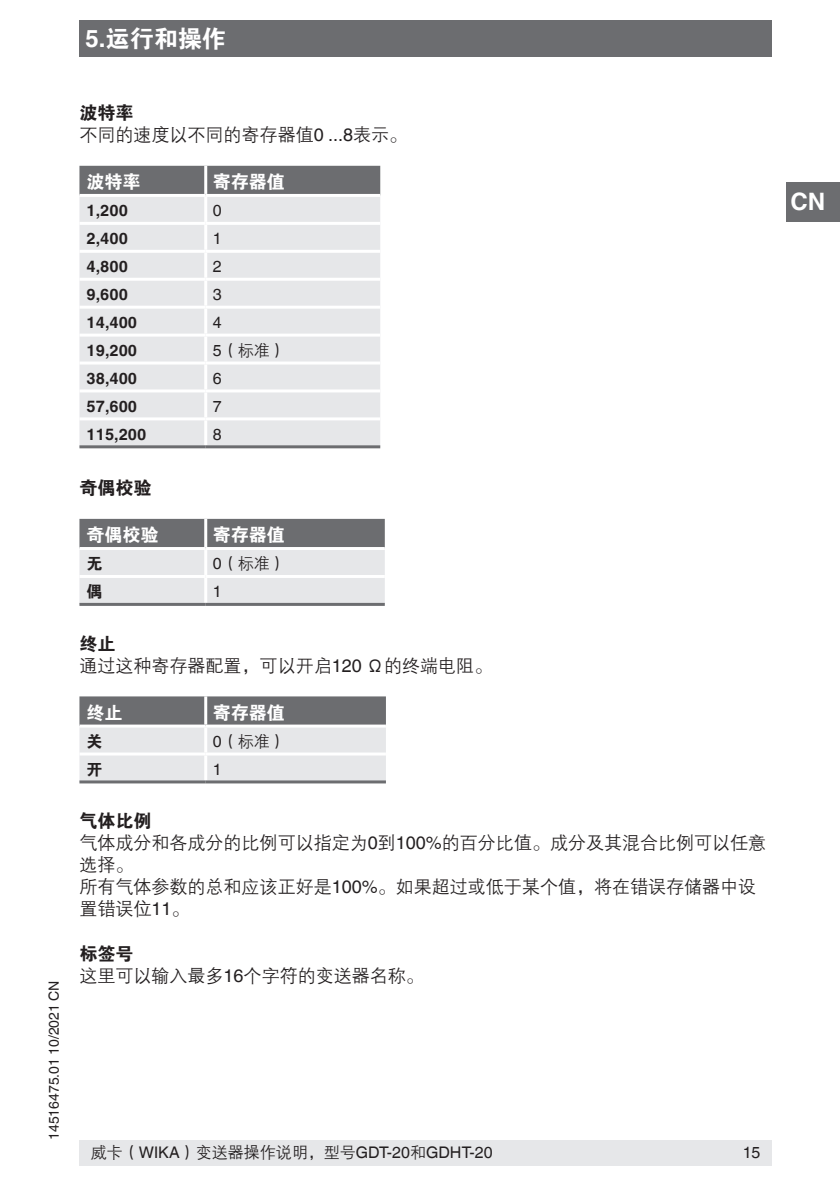
<style>
.page{position:relative;width:840px;height:1191px;background:#fff}
.page>*{position:absolute;margin:0;border:0;box-sizing:border-box;transform-origin:0 0}
.t1{font:24px "FZDHTJW GB1 0";color:#fff}
.t2{font:700 24px "Helvetica World";color:#fff}
.t3{font:18px/22px "FZZDXJW GB1 0";color:#231f20}
.t4{font:18px "FZDHTJW GB1 0";color:#fff}
.t5{font:18px "FZDHTJW GB1 0";color:#231f20}
.t6{font:700 16px "Helvetica World";color:#231f20}
.t7{font:16px "Helvetica World";color:#231f20}
.t8{font:16px "FZZDXJW GB1 0";color:#231f20}
.t9{font:16px "FZDHTJW GB1 0";color:#231f20}
.t10{font:14px "Helvetica World";color:#231f20}
.s1{font-family:"Helvetica World";font-weight:700}
.s2{font-family:"Helvetica World"}
.s3{font-family:"FZZDXJW GB1 0"}
</style>
<div class="page">
<div style="left:79px;top:1140px;width:692px;height:25px;background:#e6e7e9"></div>
<div style="left:79px;top:20px;width:692px;height:37px;background:#6c6d70"></div>
<div style="left:785px;top:182px;width:54px;height:39px;background:#6c6d70"></div>
<div style="left:79px;top:166px;width:301px;height:28px;background:#6c6d70"></div>
<div style="left:79px;top:197px;width:301px;height:248px;background:#e6e7e9"></div>
<hr style="left:204px;top:166px;width:3px;height:28px;background:#fff">
<hr style="left:204px;top:197px;width:3px;height:25px;background:#fff">
<hr style="left:79px;top:222px;width:127px;height:3px;background:#fff">
<hr style="left:206px;top:222px;width:174px;height:3px;background:#fff">
<hr style="left:204px;top:225px;width:3px;height:25px;background:#fff">
<hr style="left:79px;top:250px;width:127px;height:3px;background:#fff">
<hr style="left:206px;top:250px;width:174px;height:3px;background:#fff">
<hr style="left:204px;top:253px;width:3px;height:25px;background:#fff">
<hr style="left:79px;top:278px;width:127px;height:3px;background:#fff">
<hr style="left:206px;top:278px;width:174px;height:3px;background:#fff">
<hr style="left:204px;top:281px;width:3px;height:25px;background:#fff">
<hr style="left:79px;top:306px;width:127px;height:3px;background:#fff">
<hr style="left:206px;top:306px;width:174px;height:3px;background:#fff">
<hr style="left:204px;top:309px;width:3px;height:24px;background:#fff">
<hr style="left:79px;top:333px;width:127px;height:3px;background:#fff">
<hr style="left:206px;top:333px;width:174px;height:3px;background:#fff">
<hr style="left:204px;top:336px;width:3px;height:25px;background:#fff">
<hr style="left:79px;top:361px;width:127px;height:3px;background:#fff">
<hr style="left:206px;top:361px;width:174px;height:3px;background:#fff">
<hr style="left:204px;top:364px;width:3px;height:25px;background:#fff">
<hr style="left:79px;top:389px;width:127px;height:3px;background:#fff">
<hr style="left:206px;top:389px;width:174px;height:3px;background:#fff">
<hr style="left:204px;top:392px;width:3px;height:25px;background:#fff">
<hr style="left:79px;top:417px;width:127px;height:3px;background:#fff">
<hr style="left:206px;top:417px;width:174px;height:3px;background:#fff">
<hr style="left:204px;top:420px;width:3px;height:25px;background:#fff">
<hr style="left:79px;top:445px;width:127px;height:3px;background:#6c6d70">
<hr style="left:206px;top:445px;width:174px;height:3px;background:#6c6d70">
<svg style="left:79px;top:519px;width:305px;height:84px;background:#babbbd"></svg>
<hr style="left:204px;top:519px;width:3px;height:28px;background:#fff">
<hr style="left:204px;top:550px;width:3px;height:25px;background:#fff">
<hr style="left:79px;top:575px;width:127px;height:3px;background:#fff">
<hr style="left:206px;top:575px;width:178px;height:3px;background:#fff">
<hr style="left:204px;top:578px;width:3px;height:25px;background:#fff">
<hr style="left:79px;top:547px;width:127px;height:3px;background:#fff">
<hr style="left:206px;top:547px;width:178px;height:3px;background:#fff">
<hr style="left:79px;top:603px;width:127px;height:3px;background:#6c6d70">
<hr style="left:206px;top:603px;width:178px;height:3px;background:#6c6d70">
<svg style="left:79px;top:696px;width:307px;height:84px;background:#bbbcbe"></svg>
<hr style="left:204px;top:696px;width:3px;height:28px;background:#fff">
<hr style="left:204px;top:727px;width:3px;height:25px;background:#fff">
<hr style="left:79px;top:752px;width:127px;height:3px;background:#fff">
<hr style="left:206px;top:752px;width:180px;height:3px;background:#fff">
<hr style="left:204px;top:755px;width:3px;height:25px;background:#fff">
<hr style="left:79px;top:724px;width:127px;height:3px;background:#fff">
<hr style="left:206px;top:724px;width:180px;height:3px;background:#fff">
<hr style="left:79px;top:780px;width:127px;height:3px;background:#6c6d70">
<hr style="left:206px;top:780px;width:180px;height:3px;background:#6c6d70">
<h1 class="t1" style="left:85px;top:25px;width:142px"><span class="s1">5.</span>运行和操作</h1>
<p class="t10" style="left:46px;top:1140px;width:161px;rotate:-90deg">14516475.01 10/2021 CN</p>
<p class="t5" style="left:79px;top:103px;width:55px">波特率</p>
<p class="t3" style="left:79px;top:125px;width:329px">不同的速度以不同的寄存器值<span class="s2">0 ...8</span>表示。</p>
<p class="t4" style="left:86px;top:172px;width:56px">波特率</p>
<p class="t4" style="left:213px;top:172px;width:73px">寄存器值</p>
<p class="t6" style="left:86px;top:201px;width:43px">1,200</p>
<p class="t7" style="left:213px;top:201px;width:10px">0</p>
<p class="t6" style="left:86px;top:229px;width:43px">2,400</p>
<p class="t7" style="left:213px;top:229px;width:10px">1</p>
<p class="t6" style="left:86px;top:257px;width:43px">4,800</p>
<p class="t7" style="left:213px;top:257px;width:10px">2</p>
<p class="t6" style="left:86px;top:285px;width:43px">9,600</p>
<p class="t7" style="left:213px;top:285px;width:10px">3</p>
<p class="t6" style="left:86px;top:313px;width:52px">14,400</p>
<p class="t7" style="left:213px;top:313px;width:10px">4</p>
<p class="t6" style="left:86px;top:341px;width:52px">19,200</p>
<p class="t8" style="left:213px;top:342px;width:74px"><span class="s2">5</span>（标准）</p>
<p class="t6" style="left:86px;top:369px;width:52px">38,400</p>
<p class="t7" style="left:213px;top:369px;width:10px">6</p>
<p class="t6" style="left:86px;top:397px;width:52px">57,600</p>
<p class="t7" style="left:213px;top:397px;width:10px">7</p>
<p class="t6" style="left:86px;top:425px;width:61px">115,200</p>
<p class="t7" style="left:213px;top:424px;width:10px">8</p>
<p class="t5" style="left:79px;top:478px;width:73px">奇偶校验</p>
<p class="t4" style="left:86px;top:525px;width:74px">奇偶校验</p>
<p class="t4" style="left:213px;top:525px;width:73px">寄存器值</p>
<p class="t9" style="left:86px;top:555px;width:17px">无</p>
<p class="t8" style="left:213px;top:555px;width:74px"><span class="s2">0</span>（标准）</p>
<p class="t9" style="left:86px;top:583px;width:17px">偶</p>
<p class="t7" style="left:213px;top:582px;width:10px">1</p>
<p class="t5" style="left:79px;top:634px;width:37px">终止</p>
<p class="t3" style="left:79px;top:655px;width:414px">通过这种寄存器配置，可以开启<span class="s2">120</span> Ω的终端电阻。</p>
<p class="t4" style="left:86px;top:703px;width:37px">终止</p>
<p class="t4" style="left:213px;top:703px;width:73px">寄存器值</p>
<p class="t9" style="left:86px;top:732px;width:17px">关</p>
<p class="t8" style="left:213px;top:732px;width:74px"><span class="s2">0</span>（标准）</p>
<p class="t9" style="left:86px;top:760px;width:17px">开</p>
<p class="t7" style="left:213px;top:759px;width:10px">1</p>
<p class="t5" style="left:79px;top:811px;width:73px">气体比例</p>
<p class="t3" style="left:79px;top:833px;width:688px">气体成分和各成分的比例可以指定为<span class="s2">0</span>到<span class="s2">100%</span>的百分比值。成分及其混合比例可以任意选择。<br>所有气体参数的总和应该正好是<span class="s2">100%</span>。如果超过或低于某个值，将在错误存储器中设置错误位<span class="s2">11</span>。</p>
<p class="t5" style="left:79px;top:943px;width:55px">标签号</p>
<p class="t3" style="left:79px;top:965px;width:346px">这里可以输入最多<span class="s2">16</span>个字符的变送器名称。</p>
<p class="t7" style="left:91px;top:1143px;width:403px"><span class="s3">威卡（</span>WIKA<span class="s3">）变送器操作说明，型号</span>GDT-20<span class="s3">和</span>GDHT-20</p>
<p class="t7" style="left:742px;top:1143px;width:19px">15</p>
<h1 class="t2" style="left:789px;top:188px;width:36px">CN</h1>
</div>
